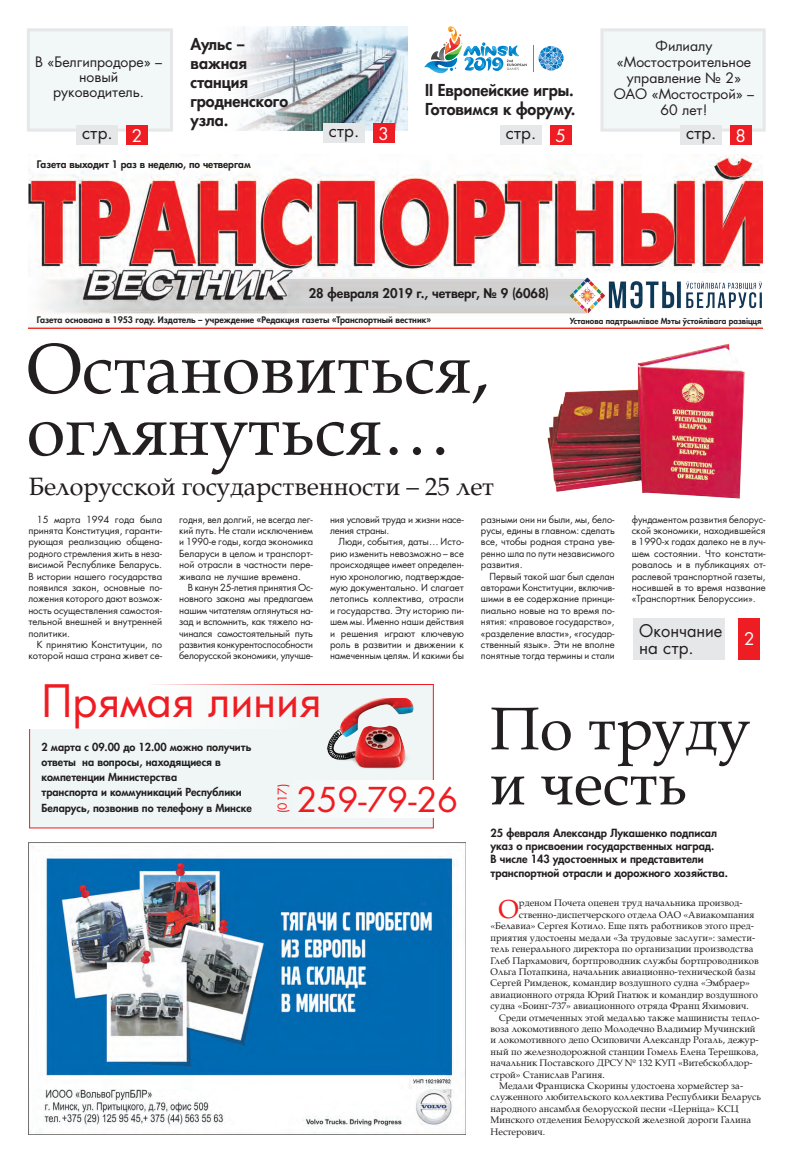
<style>
.page{position:relative;width:794px;height:1163px;background:#fff}
.page>*{position:absolute;margin:0;border:0;box-sizing:border-box;transform-origin:0 0}
.t1{font:70px/62px "AG Palatial C";color:#231f20}
.t2{font:60px/55px "AG Palatial C";color:#231f20}
.t3{font:43.5px "Favorit Book C";color:#ee1d23}
.t4{font:33.3px "Favorit Book C";color:#ee1d23}
.t5{font:25.9px "AG Palatial C";color:#ee1d23}
.t6{font:25px "AG Palatial C";color:#231f20}
.t7{font:17px/17px "Favorit Book C";color:#231f20}
.t8{font:17px "Favorit Book C";color:#fff}
.t9{font:16px/19px "Favorit Heavy C";color:#231f20}
.t10{font:14px/16px "Favorit Book C";color:#231f20;text-align:center}
.t11{font:13px "Favorit Heavy C";color:#231f20}
.t12{font:12px "Favorit Book C";color:#ee1d23}
.t13{font:11px/13.2px "Favorit Heavy C";color:#231f20}
.t14{font:10.8px/15.2px "Favorit Heavy C";color:#231f20}
.t15{font:10.2px "Favorit Heavy C";color:#231f20}
.t16{font:9.5px/11.4px "Favorit Book C";color:#231f20;text-align:justify}
.t17{font:9.5px "AG Palatial C";color:#231f20}
.t18{font:9.5px/11.4px "Favorit Book C";letter-spacing:-.02em;color:#231f20}
.t19{font:8.8px "Favorit Heavy C";color:#231f20}
.t20{font:8.1px "Favorit Heavy C";color:#231f20}
.s1{color:#fff}
</style>
<div class="page">
<img style="left:28px;top:154px;width:735px;height:174px">
<img style="left:605px;top:270px;width:156px;height:48px">
<svg style="left:569px;top:272px;width:36px;height:45px"></svg>
<img style="left:569px;top:277px;width:36px;height:36px">
<div style="left:27px;top:28px;width:146px;height:104px;background:#f2f7f7;border:3px solid #e6e7e9"></div>
<div style="left:600px;top:28px;width:165px;height:104px;background:#f2f7f7;border:3px solid #e6e7e9"></div>
<div style="left:500px;top:125px;width:42px;height:20px;background:#e6e7e9"></div>
<div style="left:550px;top:125px;width:21px;height:20px;background:#ee1d23"></div>
<div style="left:77px;top:125px;width:41px;height:20px;background:#e6e7e9"></div>
<div style="left:126px;top:125px;width:22px;height:20px;background:#ee1d23"></div>
<div style="left:680px;top:125px;width:42px;height:20px;background:#e6e7e9"></div>
<div style="left:730px;top:125px;width:21px;height:20px;background:#ee1d23"></div>
<div style="left:738px;top:617px;width:22px;height:42px;background:#ee1d23"></div>
<div style="left:633px;top:617px;width:92px;height:42px;background:#e6e7e9"></div>
<div style="left:29px;top:684px;width:404px;height:144px;background:#f0f6f6"></div>
<div style="left:267px;top:779px;width:197px;height:38px;background:#fff"></div>
<div style="left:29px;top:670px;width:307px;height:58px;background:#fff"></div>
<img style="left:326px;top:698px;width:88px;height:71px">
<img style="left:28px;top:842px;width:437px;height:292px">
<img style="left:547px;top:344px;width:197px;height:154px">
<img style="left:233px;top:26px;width:174px;height:104px">
<div style="left:323px;top:123px;width:42px;height:20px;background:#e6e7e9"></div>
<div style="left:373px;top:123px;width:21px;height:20px;background:#ee1d23"></div>
<svg style="left:424px;top:26px;width:103px;height:47px"></svg>
<svg style="left:533px;top:45px;width:30px;height:27px"></svg>
<h3 class="t9" style="left:190px;top:35px;width:99px">Аульс – важная станция гродненского узла.</h3>
<h3 class="t10" style="left:614px;top:38px;width:142px">Филиалу «Мостостроительное управление № 2»<br>ОАО «Мостострой» –<br>60 лет!</h3>
<h3 class="t10" style="left:35px;top:54px;width:128px;line-height:15px">В «Белгипродоре» – новый руководитель.</h3>
<h3 class="t9" style="left:425px;top:80px;width:152px">II Европейские игры.<br>Готовимся к форуму.</h3>
<h3 class="t7" style="left:329px;top:122px;width:62px">стр. <span class="s1">3</span></h3>
<h3 class="t7" style="left:82px;top:124px;width:62px">стр. <span class="s1">2</span></h3>
<h3 class="t7" style="left:506px;top:124px;width:62px">стр. <span class="s1">5</span></h3>
<h3 class="t7" style="left:686px;top:124px;width:62px">стр. <span class="s1">8</span></h3>
<p class="t15" style="left:37px;top:157px;width:215px">Газета выходит 1 раз в неделю, по четвергам</p>
<h3 class="t11" style="left:309px;top:285px;width:242px">28 февраля 2019 г., четверг, № 9 (6068)</h3>
<p class="t19" style="left:37px;top:314px;width:396px">Газета основана в 1953 году. Издатель – учреждение «Редакция газеты «Транспортный вестник»</p>
<p class="t20" style="left:569px;top:315px;width:193px">Установа падтрымлiвае Мэты ўстойлiвага развiцця</p>
<h1 class="t1" style="left:27px;top:339px;width:463px">Остановиться, оглянуться…</h1>
<h3 class="t6" style="left:29px;top:471px;width:467px">Белорусской государственности – 25 лет</h3>
<p class="t16" style="left:179px;top:513px;width:135px">годня, вел долгий, не всегда лег&shy;кий путь. Не стали исключением и 1990-е годы, когда экономика Беларуси в целом и транспорт&shy;ной отрасли в частности пере&shy;живала не лучшие времена.</p>
<p class="t16" style="left:179px;top:581px;width:135px;text-indent:9px">В канун 25-летия принятия Ос&shy;новного закона мы предлагаем нашим читателям оглянуться на&shy;зад и вспомнить, как тяжело на&shy;чинался самостоятельный путь развития конкурентоспособности белорусской экономики, улучше-</p>
<p class="t16" style="left:28px;top:513px;width:135px;text-indent:9px">15 марта 1994 года была принята Конституция, гаранти&shy;рующая реализацию общена&shy;родного стремления жить в неза&shy;висимой Республике Беларусь.<br>В истории нашего государства появился закон, основные по&shy;ложения которого дают возмож&shy;ность осуществления самостоя&shy;тельной внешней и внутренней политики.</p>
<p class="t16" style="left:28px;top:638px;width:135px;text-align:right">К принятию Конституции, по которой наша страна живет се-</p>
<p class="t16" style="left:481px;top:513px;width:135px">разными они ни были, мы, бело&shy;русы, едины в главном: сделать все, чтобы родная страна уве&shy;ренно шла по пути независимого развития.</p>
<p class="t16" style="left:481px;top:570px;width:135px;text-indent:9px">Первый такой шаг был сделан авторами Конституции, включив&shy;шими в ее содержание принци&shy;пиально новые на то время по&shy;нятия: «правовое государство», «разделение власти», «государ&shy;ственный язык». Эти не вполне понятные тогда термины и стали</p>
<p class="t18" style="left:330px;top:513px;width:135px">ния условий труда и жизни насе&shy;ления страны.</p>
<p class="t16" style="left:330px;top:536px;width:135px;text-indent:9px">Люди, события, даты… Исто&shy;рию изменить невозможно – все происходящее имеет определен&shy;ную хронологию, подтверждае&shy;мую документально. И слагает летопись коллектива, отрасли и государства. Эту историю пи&shy;шем мы. Именно наши действия и решения играют ключевую роль в развитии и движении к намеченным целям. И какими бы</p>
<p class="t16" style="left:632px;top:513px;width:135px">фундаментом развития белорус&shy;ской экономики, находившейся в 1990-х годах далеко не в луч&shy;шем состоянии. Что констати&shy;ровалось и в публикациях от&shy;раслевой транспортной газеты, носившей в то время название «Транспортник Белоруссии».</p>
<h3 class="t7" style="left:639px;top:621px;width:85px">Окончание на стр.</h3>
<h3 class="t8" style="left:744px;top:627px;width:12px">2</h3>
<h3 class="t3" style="left:42px;top:672px;width:281px">Прямая линия</h3>
<p class="t14" style="left:42px;top:739px;width:212px">2 марта с 09.00 до 12.00 можно получить ответы на вопросы, находящиеся в компетенции Министерства<br>транспорта и коммуникаций Республики Беларусь, позвонив по телефону в Минске</p>
<p class="t12" style="left:274px;top:812px;width:30px;rotate:-90deg">(017)</p>
<h3 class="t4" style="left:297px;top:777px;width:163px">259-79-26</h3>
<h2 class="t2" style="left:490px;top:702px;width:262px">По труду и честь</h2>
<p class="t13" style="left:490px;top:826px;width:239px">25 февраля Александр Лукашенко подписал указ о присвоении государственных наград.<br>В числе 143 удостоенных и представители транспортной отрасли и дорожного хозяйства.</p>
<h3 class="t5" style="left:498px;top:893px;width:22px">О</h3>
<p class="t17" style="left:519px;top:897px;width:225px">рденом Почета оценен труд начальника производ-</p>
<p class="t17" style="left:519px;top:908px;width:237px">ственно-диспетчерского отдела ОАО «Авиакомпания</p>
<p class="t17" style="left:490px;top:920px;width:265px">«Белавиа» Сергея Котило. Еще пять работников этого пред-</p>
<p class="t17" style="left:490px;top:931px;width:266px">приятия удостоены медали «За трудовые заслуги»: замести-</p>
<p class="t17" style="left:490px;top:943px;width:264px">тель генерального директора по организации производства</p>
<p class="t17" style="left:490px;top:954px;width:270px">Глеб Пархамович, бортпроводник службы бортпроводников</p>
<p class="t17" style="left:490px;top:965px;width:267px">Ольга Потапкина, начальник авиационно-технической базы</p>
<p class="t17" style="left:490px;top:977px;width:261px">Сергей Римденок, командир воздушного судна «Эмбраер»</p>
<p class="t17" style="left:490px;top:988px;width:269px">авиационного отряда Юрий Гнатюк и командир воздушного</p>
<p class="t17" style="left:490px;top:1000px;width:260px">судна «Боинг-737» авиационного отряда Франц Яхимович.</p>
<p class="t17" style="left:499px;top:1011px;width:262px">Среди отмеченных этой медалью также машинисты тепло-</p>
<p class="t17" style="left:490px;top:1022px;width:266px">воза локомотивного депо Молодечно Владимир Мучинский</p>
<p class="t17" style="left:490px;top:1034px;width:270px">и локомотивного депо Осиповичи Александр Рогаль, дежур-</p>
<p class="t17" style="left:490px;top:1045px;width:269px">ный по железнодорожной станции Гомель Елена Терешкова,</p>
<p class="t17" style="left:490px;top:1057px;width:264px">начальник Поставского ДРСУ № 132 КУП «Витебскоблдор-</p>
<p class="t17" style="left:490px;top:1068px;width:116px">строй» Станислав Рагиня.</p>
<p class="t17" style="left:499px;top:1079px;width:246px">Медали Франциска Скорины удостоена хормейстер за-</p>
<p class="t17" style="left:490px;top:1091px;width:272px">служенного любительского коллектива Республики Беларусь</p>
<p class="t17" style="left:490px;top:1102px;width:250px">народного ансамбля белорусской песни «Церніца» КСЦ</p>
<p class="t17" style="left:490px;top:1114px;width:262px">Минского отделения Белорусской железной дороги Галина</p>
<p class="t17" style="left:490px;top:1125px;width:56px">Нестерович.</p>
</div>
